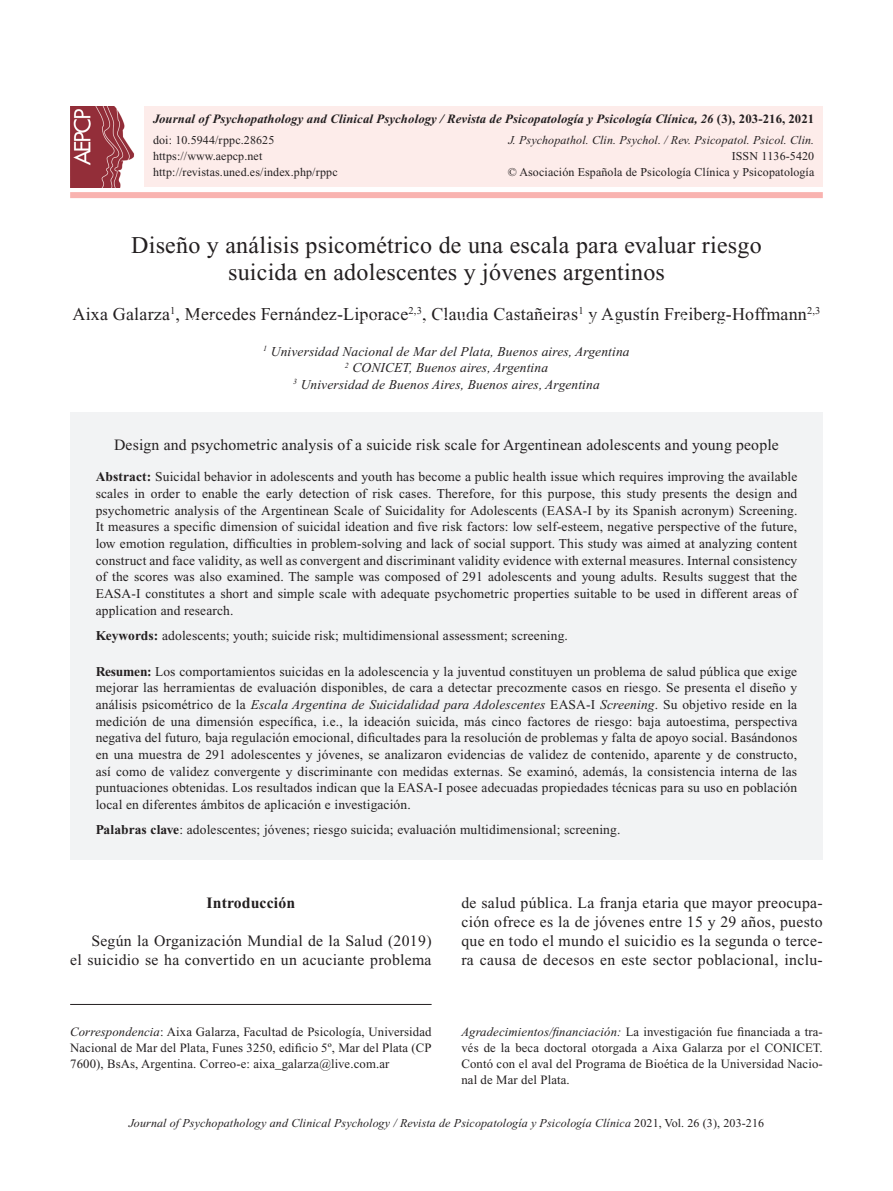
<style>
.page{position:relative;width:893px;height:1191px;background:#fff}
.page>*{position:absolute;margin:0;border:0;box-sizing:border-box;transform-origin:0 0}
.h0{font:24px/27px "Times New Roman";letter-spacing:.01em;color:#231f20;text-align:center}
.h-autores{font:18px "Times New Roman";letter-spacing:.01em;color:#231f20}
.txt{font:15.75px/18.9px "Times New Roman";letter-spacing:.02em;color:#231f20;text-align:right}
.h-abstract{font:15.75px "Times New Roman";letter-spacing:.01em;color:#231f20}
.t1{font:700 15.75px "Times New Roman";letter-spacing:.01em;color:#231f20}
.txt-abstract{font:13.5px/16.6px "Times New Roman";letter-spacing:.01em;color:#231f20;text-align:justify}
.h-Universidad{font:italic 13.5px "Times New Roman";letter-spacing:.01em;color:#231f20}
.txt-recibido{font:12.75px/15.9px "Times New Roman";letter-spacing:.01em;color:#231f20;text-align:justify}
.t2{font:italic 700 12.75px "Times New Roman";letter-spacing:.01em;color:#231f20}
.txt-2{font:italic 12px "Times New Roman";letter-spacing:.01em;color:#231f20}
.txt-3{font:12px "Times New Roman";letter-spacing:.01em;color:#231f20}
.s1{font-style:normal}
.s2{font-weight:700}
.s3{font-style:italic}
</style>
<div class="page">
<div style="left:145px;top:106px;width:678px;height:81px;background:#fdecea"></div>
<div style="left:70px;top:192px;width:753px;height:6px;background:#f9b3b0"></div>
<img style="left:70px;top:107px;width:65px;height:80px">
<div style="left:70px;top:412px;width:753px;height:447px;background:#f2f3f4"></div>
<hr style="left:70px;top:1004px;width:362px;height:1px;background:#231f20">
<p class="t2" style="left:153px;top:112px;width:663px">Journal of Psychopathology and Clinical Psychology / Revista de Psicopatología y Psicología Clínica, 26 <span class="s1">(3), 203-216, 2021</span></p>
<p class="txt-3" style="left:153px;top:133px;width:123px">doi: 10.5944/rppc.28625</p>
<p class="txt-2" style="left:508px;top:134px;width:307px">J. Psychopathol. Clin. Psychol. / Rev. Psicopatol. Psicol. Clin.</p>
<p class="txt-3" style="left:153px;top:149px;width:111px">https://www.aepcp.net</p>
<p class="txt-3" style="left:732px;top:149px;width:84px">ISSN 1136-5420</p>
<p class="txt-3" style="left:153px;top:165px;width:186px">http://revistas.uned.es/index.php/rppc</p>
<p class="txt-3" style="left:508px;top:165px;width:308px">© Asociación Española de Psicología Clínica y Psicopatología</p>
<p class="h0" style="left:131px;top:231px;width:632px">Diseño y análisis psicométrico de una escala para evaluar riesgo suicida en adolescentes y jóvenes argentinos</p>
<p class="h-autores" style="left:73px;top:304px;width:749px">Aixa Galarza<sup>1</sup>, Mercedes Fernández-Liporace<sup>2,3</sup>, Claudia Castañeiras<sup>1</sup> y Agustín Freiberg-Hoffmann<sup>2,3</sup></p>
<p class="h-Universidad" style="left:263px;top:344px;width:368px"><sup>1</sup> Universidad Nacional de Mar del Plata, Buenos aires, Argentina</p>
<p class="h-Universidad" style="left:345px;top:360px;width:205px"><sup>2</sup> CONICET, Buenos aires, Argentina</p>
<p class="h-Universidad" style="left:293px;top:377px;width:308px"><sup>3</sup> Universidad de Buenos Aires, Buenos aires, Argentina</p>
<p class="h-abstract" style="left:114px;top:436px;width:666px">Design and psychometric analysis of a suicide risk scale for Argentinean adolescents and young people</p>
<p class="txt-abstract" style="left:96px;top:468px;width:703px"><span class="s2">Abstract:</span> Suicidal behavior in adolescents and youth has become a public health issue which requires improving the available scales in order to enable the early detection of risk cases. Therefore, for this purpose, this study presents the design and psychometric analysis of the Argentinean Scale of Suicidality for Adolescents (EASA-I by its Spanish acronym) Screening.<br>It measures a specific dimension of suicidal ideation and five risk factors: low self-esteem, negative perspective of the future, low emotion regulation, difficulties in problem-solving and lack of social support. This study was aimed at analyzing content construct and face validity, as well as convergent and discriminant validity evidence with external measures. Internal consistency of the scores was also examined. The sample was composed of 291 adolescents and young adults. Results suggest that the EASA-I constitutes a short and simple scale with adequate psychometric properties suitable to be used in different areas of application and research.</p>
<p class="txt-abstract" style="left:96px;top:627px;width:474px"><span class="s2">Keywords:</span> adolescents; youth; suicide risk; multidimensional assessment; screening.</p>
<p class="txt-abstract" style="left:96px;top:662px;width:703px"><span class="s2">Resumen:</span> Los comportamientos suicidas en la adolescencia y la juventud constituyen un problema de salud pública que exige mejorar las herramientas de evaluación disponibles, de cara a detectar precozmente casos en riesgo. Se presenta el diseño y análisis psicométrico de la <span class="s3">Escala Argentina de Suicidalidad para Adolescentes</span> EASA-I <span class="s3">Screening</span>. Su objetivo reside en la medición de una dimensión específica, i.e., la ideación suicida, más cinco factores de riesgo: baja autoestima, perspectiva negativa del futuro<span class="s3">,</span> baja regulación emocional, dificultades para la resolución de problemas y falta de apoyo social. Basándonos en una muestra de 291 adolescentes y jóvenes, se analizaron evidencias de validez de contenido, aparente y de constructo, así como de validez convergente y discriminante con medidas externas. Se examinó, además, la consistencia interna de las puntuaciones obtenidas. Los resultados indican que la EASA-I posee adecuadas propiedades técnicas para su uso en población local en diferentes ámbitos de aplicación e investigación.</p>
<p class="txt-abstract" style="left:96px;top:821px;width:526px"><span class="s2">Palabras clave</span>: adolescentes; jóvenes; riesgo suicida; evaluación multidimensional; screening.</p>
<p class="t1" style="left:206px;top:894px;width:90px">Introducción</p>
<p class="txt" style="left:70px;top:931px;width:363px">Según la Organización Mundial de la Salud (2019)<br>el suicidio se ha convertido en un acuciante problema</p>
<p class="txt-recibido" style="left:70px;top:1024px;width:363px"><span class="s3">Correspondencia</span>: Aixa Galarza, Facultad de Psicología, Universidad Nacional de Mar del Plata, Funes 3250, edificio 5º, Mar del Plata (CP 7600), BsAs, Argentina. Correo-e: aixa_galarza@live.com.ar</p>
<p class="txt" style="left:461px;top:893px;width:363px;text-align:justify">de salud pública. La franja etaria que mayor preocupa&shy;ción ofrece es la de jóvenes entre 15 y 29 años, puesto que en todo el mundo el suicidio es la segunda o terce&shy;ra causa de decesos en este sector poblacional, inclu-</p>
<p class="txt-recibido" style="left:461px;top:1024px;width:363px"><span class="s3">Agradecimientos/financiación:</span> La investigación fue financiada a tra&shy;vés de la beca doctoral otorgada a Aixa Galarza por el CONICET.<br>Contó con el aval del Programa de Bioética de la Universidad Nacio&shy;nal de Mar del Plata.</p>
<p class="txt-2" style="left:129px;top:1116px;width:637px">Journal of Psychopathology and Clinical Psychology / Revista de Psicopatología y Psicología Clínica <span class="s1">2021, Vol. 26 (3), 203-216</span></p>
</div>
